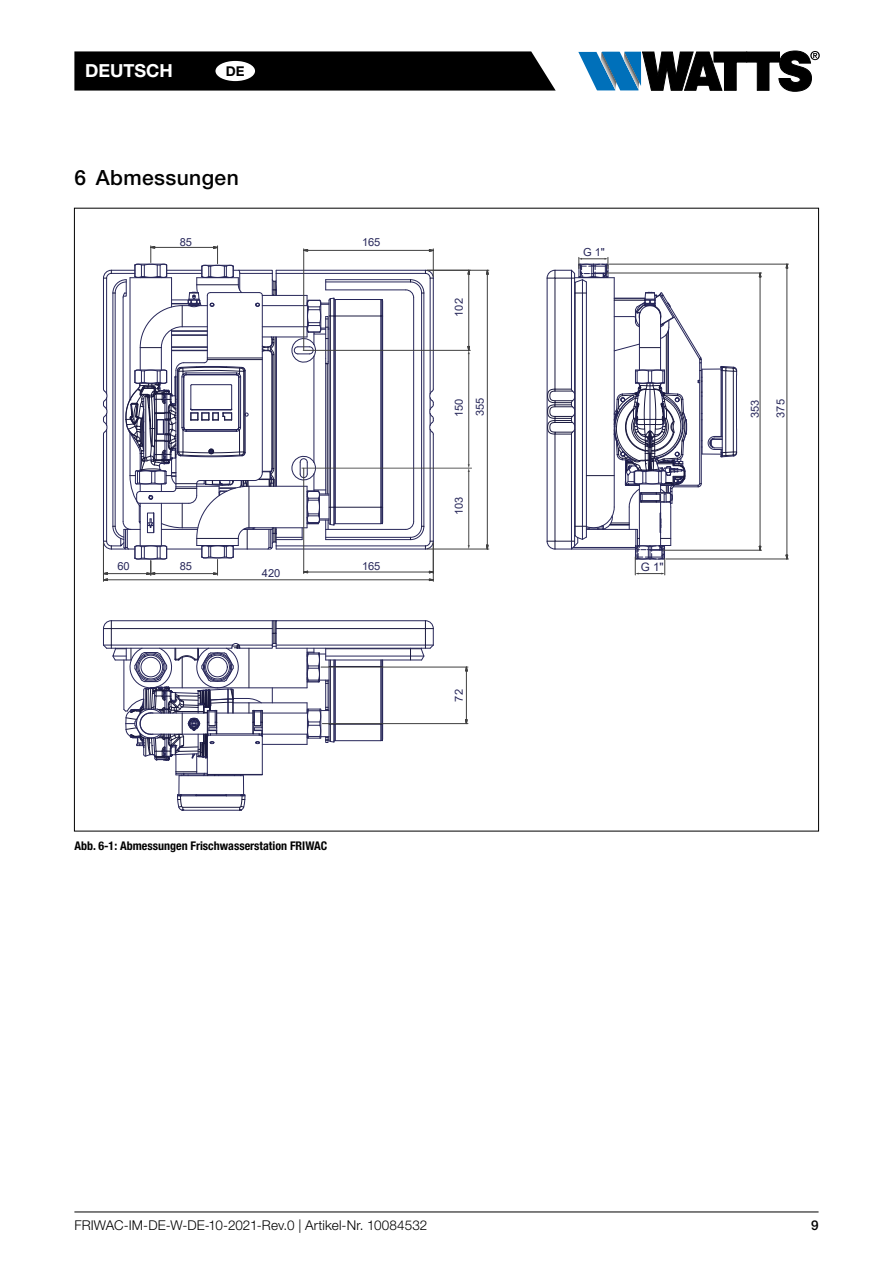
<style>
.page{position:relative;width:893px;height:1263px;background:#fff}
.page>*{position:absolute;margin:0;border:0;box-sizing:border-box;transform-origin:0 0}
.t1{font:500 21px "Helvetica Neue LT Std";letter-spacing:.02em;color:#000}
.t2{font:700 18px "Helvetica Neue LT Std";color:#fff}
.t3{font:300 13.5px "Helvetica Neue LT Std";letter-spacing:.005em;color:#000}
.t4{font:700 13.5px "Helvetica Neue LT Std";color:#000}
.t5{font:500 13.5px "Helvetica Neue LT Std";color:#000}
.t6{font:700 condensed 12px "Helvetica Neue LT Std";color:#000}
.t7{font:11.7px "Arial";color:#262659}
.t8{font:11.1px "Arial";letter-spacing:-.005em;color:#262659}
</style>
<div class="page">
<svg style="left:74px;top:51px;width:482px;height:40px;background:#0c0c0c"></svg>
<svg style="left:578px;top:51px;width:242px;height:40px"></svg>
<hr style="left:74px;top:1211px;width:745px;height:1px;background:#000">
<div style="left:215px;top:61px;width:40px;height:20px;background:#fff;border-radius:50%"></div>
<hr style="left:326px;top:539px;width:84px;height:1px;background:#262659">
<hr style="left:423px;top:293px;width:1px;height:233px;background:#262659">
<hr style="left:326px;top:537px;width:84px;height:1px;background:#262659">
<hr style="left:421px;top:293px;width:1px;height:233px;background:#262659">
<hr style="left:326px;top:282px;width:84px;height:1px;background:#262659">
<hr style="left:326px;top:289px;width:80px;height:1px;background:#262659">
<hr style="left:413px;top:298px;width:1px;height:223px;background:#262659">
<hr style="left:328px;top:529px;width:78px;height:1px;background:#262659">
<hr style="left:326px;top:279px;width:84px;height:1px;background:#262659">
<hr style="left:276px;top:273px;width:149px;height:1px;background:#262659">
<hr style="left:276px;top:545px;width:149px;height:1px;background:#262659">
<hr style="left:430px;top:429px;width:1px;height:112px;background:#262659">
<hr style="left:430px;top:278px;width:1px;height:116px;background:#262659">
<hr style="left:276px;top:270px;width:149px;height:1px;background:#262659">
<hr style="left:276px;top:549px;width:149px;height:1px;background:#262659">
<hr style="left:433px;top:434px;width:1px;height:107px;background:#262659">
<hr style="left:433px;top:278px;width:1px;height:111px;background:#262659">
<svg style="left:405px;top:521px;width:29px;height:29px"></svg>
<svg style="left:429px;top:388px;width:5px;height:47px"></svg>
<hr style="left:382px;top:316px;width:1px;height:191px;background:#262659">
<svg style="left:381px;top:507px;width:2px;height:17px"></svg>
<svg style="left:380px;top:299px;width:3px;height:17px"></svg>
<hr style="left:381px;top:316px;width:1px;height:191px;background:#262659">
<hr style="left:335px;top:523px;width:46px;height:1px;background:#262659">
<hr style="left:335px;top:507px;width:46px;height:1px;background:#1a1a3e">
<hr style="left:335px;top:316px;width:46px;height:1px;background:#1a1a3e">
<hr style="left:335px;top:299px;width:46px;height:1px;background:#262659">
<svg style="left:103px;top:620px;width:331px;height:191px"></svg>
<hr style="left:107px;top:579px;width:322px;height:1px;background:#3f3f3f">
<svg style="left:759px;top:272px;width:2px;height:9px"></svg>
<hr style="left:760px;top:277px;width:1px;height:269px;background:#3f3f3f">
<hr style="left:663px;top:550px;width:99px;height:1px;background:#3f3f3f">
<hr style="left:607px;top:273px;width:155px;height:1px;background:#3f3f3f">
<svg style="left:465px;top:666px;width:3px;height:9px"></svg>
<svg style="left:465px;top:719px;width:3px;height:6px"></svg>
<hr style="left:466px;top:671px;width:1px;height:49px;background:#3f3f3f">
<hr style="left:322px;top:723px;width:146px;height:1px;background:#3f3f3f">
<hr style="left:321px;top:667px;width:147px;height:1px;background:#3f3f3f">
<svg style="left:467px;top:269px;width:3px;height:9px"></svg>
<hr style="left:468px;top:274px;width:1px;height:72px;background:#3f3f3f">
<hr style="left:303px;top:350px;width:167px;height:1px;background:#3f3f3f">
<hr style="left:308px;top:250px;width:121px;height:1px;background:#3f3f3f">
<svg style="left:405px;top:249px;width:30px;height:49px"></svg>
<svg style="left:103px;top:246px;width:233px;height:335px"></svg>
<svg style="left:429px;top:571px;width:5px;height:10px"></svg>
<hr style="left:308px;top:572px;width:121px;height:1px;background:#3f3f3f">
<hr style="left:433px;top:543px;width:1px;height:31px;background:#3f3f3f">
<hr style="left:303px;top:468px;width:1px;height:106px;background:#3f3f3f">
<svg style="left:786px;top:263px;width:2px;height:9px"></svg>
<hr style="left:787px;top:268px;width:1px;height:287px;background:#3f3f3f">
<hr style="left:666px;top:559px;width:122px;height:1px;background:#3f3f3f">
<hr style="left:609px;top:264px;width:179px;height:1px;background:#3f3f3f">
<svg style="left:486px;top:269px;width:3px;height:9px"></svg>
<svg style="left:486px;top:545px;width:3px;height:4px"></svg>
<hr style="left:487px;top:274px;width:1px;height:271px;background:#3f3f3f">
<hr style="left:427px;top:549px;width:62px;height:1px;background:#3f3f3f">
<hr style="left:427px;top:270px;width:62px;height:1px;background:#3f3f3f">
<hr style="left:468px;top:353px;width:1px;height:112px;background:#262626">
<svg style="left:467px;top:346px;width:3px;height:8px"></svg>
<hr style="left:468px;top:471px;width:1px;height:75px;background:#262626">
<svg style="left:468px;top:464px;width:2px;height:8px"></svg>
<svg style="left:546px;top:257px;width:191px;height:318px"></svg>
<hr style="left:301px;top:468px;width:171px;height:1px;background:#3f3f3f">
<h2 class="t2" style="left:85px;top:60px;width:89px">DEUTSCH</h2>
<p class="t4" style="left:226px;top:63px;width:20px">DE</p>
<h1 class="t1" style="left:74px;top:165px;width:166px">6 Abmessungen</h1>
<p class="t8" style="left:180px;top:234px;width:14px">85</p>
<p class="t8" style="left:362px;top:234px;width:20px">165</p>
<p class="t8" style="left:118px;top:558px;width:14px">60</p>
<p class="t8" style="left:180px;top:558px;width:14px">85</p>
<p class="t8" style="left:262px;top:565px;width:20px">420</p>
<p class="t8" style="left:362px;top:558px;width:20px">165</p>
<p class="t6" style="left:74px;top:838px;width:254px">Abb. 6-1: Abmessungen Frischwasserstation FRIWAC</p>
<p class="t8" style="left:451px;top:317px;width:20px;rotate:-90deg">102</p>
<p class="t8" style="left:583px;top:244px;width:23px">G 1"</p>
<p class="t8" style="left:451px;top:417px;width:20px;rotate:-90deg">150</p>
<p class="t8" style="left:472px;top:416px;width:20px;rotate:-90deg">355</p>
<p class="t8" style="left:773px;top:418px;width:20px;rotate:-90deg">375</p>
<p class="t8" style="left:747px;top:418px;width:20px;rotate:-90deg">353</p>
<p class="t8" style="left:451px;top:515px;width:20px;rotate:-90deg">103</p>
<p class="t7" style="left:641px;top:558px;width:24px">G 1"</p>
<p class="t8" style="left:451px;top:701px;width:14px;rotate:-90deg">72</p>
<p class="t3" style="left:74px;top:1217px;width:354px">FRIWAC-IM-DE-W-DE-10-2021-Rev.0 | Artikel-Nr. 10084532</p>
<p class="t5" style="left:811px;top:1217px;width:9px">9</p>
</div>
